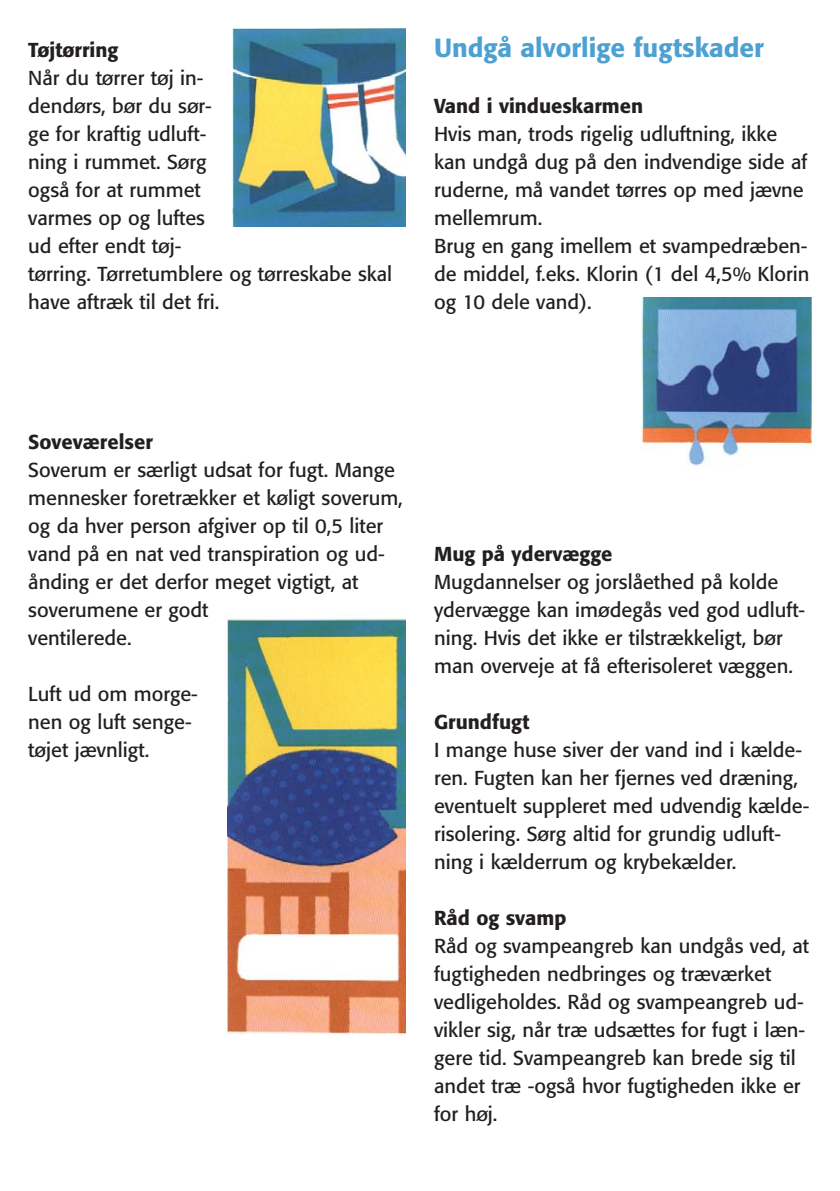
<style>
.page{position:relative;width:840px;height:1191px;background:#fff}
.page>*{position:absolute;margin:0;border:0;box-sizing:border-box;transform-origin:0 0}
.t1{font:500 26px "Formata";color:#4ca1d2}
.t2{font:20px/28px "Formata";color:#231f20}
.t3{font:500 20px "Formata";color:#231f20}
</style>
<div class="page">
<img style="left:233px;top:28px;width:172px;height:199px">
<img style="left:227px;top:618px;width:178px;height:416px">
<img style="left:640px;top:297px;width:171px;height:169px">
<p class="t3" style="left:28px;top:41px;width:92px">Tøjtørring</p>
<p class="t2" style="left:28px;top:65px;width:365px">Når du tørrer tøj in -<br>den dørs, bør du sør -<br>ge for kraftig udluft-<br>ning i rummet. Sørg<br>også for at rummet<br>var mes op og luf tes<br>ud efter endt tøj-<br>tørring. Tørretumblere og tørreskabe skal have aftræk til det fri.</p>
<h1 class="t1" style="left:434px;top:36px;width:331px">Undgå alvorlige fugtskader</h1>
<p class="t3" style="left:434px;top:97px;width:210px">Vand i vindueskarmen</p>
<p class="t2" style="left:434px;top:121px;width:377px">Hvis man, trods rigelig udluftning, ikke kan undgå dug på den indvendige side af ruderne, må vandet tørres op med jævne mellemrum.<br>Brug en gang imellem et svampedræben&shy;de middel, f.eks. Klorin (1 del 4,5% Klorin og 10 dele vand).</p>
<p class="t3" style="left:28px;top:433px;width:126px">Soveværelser</p>
<p class="t2" style="left:28px;top:457px;width:376px">Soverum er særligt udsat for fugt. Ma nge mennesker foretrækker et køligt soverum, og da hver person afgiver op til 0,5 liter vand på en nat ved transpiration og ud - ånding er det derfor meget vigtigt, at soverumene er godt<br>ven tilerede.</p>
<p class="t2" style="left:28px;top:681px;width:171px">Luft ud om morge&shy;nen og luft senge&shy;tøjet jævnligt.</p>
<p class="t3" style="left:434px;top:545px;width:180px">Mug på ydervægge</p>
<p class="t2" style="left:434px;top:569px;width:372px">Mugdannelser og jorslåethed på kolde ydervægge kan imødegås ved god udluft&shy;ning. Hvis det ikke er tilstrækkeligt, bør man overveje at få efterisoleret væggen.</p>
<p class="t3" style="left:434px;top:713px;width:97px">Grundfugt</p>
<p class="t2" style="left:434px;top:737px;width:376px">I mange huse siver der vand ind i kælde&shy;ren. Fugten kan her fjernes ved dræning, eventuelt suppleret med udvendig kælde&shy;risolering. Sørg altid for grundig udluft&shy;ning i kælderrum og krybekælder.</p>
<p class="t3" style="left:434px;top:909px;width:134px">Råd og svamp</p>
<p class="t2" style="left:434px;top:933px;width:376px">Råd og svampeangreb kan undgås ved, at fugtigheden nedbringes og træværket vedligeholdes. Råd og svampeangreb ud - vikler sig, når træ udsættes for fugt i læn&shy;gere tid. Svampeangreb kan brede sig til andet træ -også hvor fugtigheden ikke er for høj.</p>
</div>
